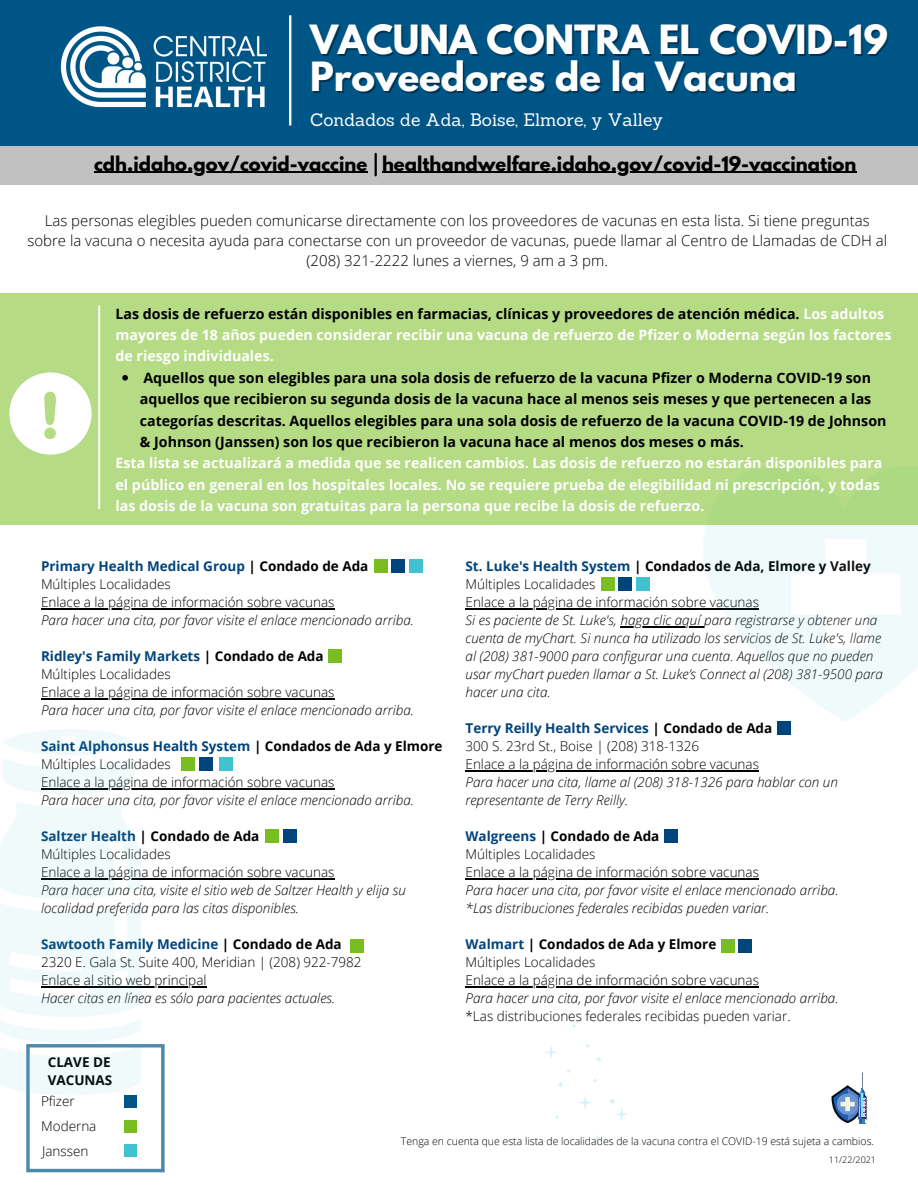
<style>
.page{position:relative;width:918px;height:1188px;background:#fff}
.page>*{position:absolute;margin:0;border:0;box-sizing:border-box;transform-origin:0 0}
.t1{font:700 35.7px "League Spartan";color:#fff}
.t2{font:700 18px "League Spartan";color:#000}
.t3{font:17.55px "Sanchez";color:#fff}
.t4{font:300 15px/20.2px "Open Sans";color:#000;text-align:center}
.t5{font:700 14.25px/21.3px "Open Sans";color:#fff}
.t6{font:700 14.25px/21.3px "Open Sans";color:#000}
.t7{font:italic 300 13.5px/18px "Open Sans";color:#000}
.t8{font:300 13.5px "Open Sans";color:#000}
.t9{font:700 13.5px "Open Sans";color:#00447c}
.t10{font:700 13.5px/18px "Open Sans";color:#000}
.t11{font:300 10.5px "Open Sans";color:#000}
.t12{font:300 9px "Open Sans";color:#000}
.s1{color:#000}
.s2{color:#00447c}
</style>
<div class="page">
<div style="left:0;top:109px;width:918px;height:76px;background:#c1c1c1"></div>
<div style="left:0;top:0;width:918px;height:145px;background:#005587"></div>
<img style="left:60px;top:26px;width:207px;height:82px">
<svg style="left:289px;top:15px;width:2px;height:111px"></svg>
<hr style="left:41px;top:608px;width:294px;height:1px;background:#000">
<hr style="left:41px;top:698px;width:294px;height:1px;background:#000">
<hr style="left:41px;top:788px;width:294px;height:1px;background:#000">
<hr style="left:41px;top:878px;width:294px;height:1px;background:#000">
<hr style="left:41px;top:986px;width:166px;height:1px;background:#000">
<svg style="left:545px;top:1046px;width:12px;height:12px"></svg>
<svg style="left:579px;top:1096px;width:12px;height:13px"></svg>
<svg style="left:609px;top:1098px;width:19px;height:23px"></svg>
<svg style="left:596px;top:1056px;width:6px;height:6px"></svg>
<svg style="left:558px;top:1082px;width:6px;height:6px"></svg>
<svg style="left:595px;top:1135px;width:5px;height:6px"></svg>
<svg style="left:572px;top:1024px;width:4px;height:4px"></svg>
<svg style="left:555px;top:1115px;width:4px;height:4px"></svg>
<hr style="left:94px;top:172px;width:273px;height:1px;background:#000">
<hr style="left:382px;top:172px;width:474px;height:1px;background:#000">
<hr style="left:375px;top:154px;width:2px;height:21px;background:#000">
<hr style="left:466px;top:608px;width:293px;height:1px;background:#000">
<hr style="left:621px;top:626px;width:83px;height:1px;background:#000">
<hr style="left:466px;top:770px;width:293px;height:1px;background:#000">
<hr style="left:466px;top:878px;width:293px;height:1px;background:#000">
<hr style="left:466px;top:986px;width:293px;height:1px;background:#000">
<svg style="left:832px;top:1072px;width:35px;height:52px"></svg>
<div style="left:375px;top:559px;width:13px;height:13px;background:#78be20"></div>
<div style="left:392px;top:559px;width:13px;height:13px;background:#00447c"></div>
<div style="left:409px;top:559px;width:13px;height:13px;background:#42c1d0"></div>
<div style="left:738px;top:939px;width:14px;height:13px;background:#00447c"></div>
<div style="left:721px;top:939px;width:14px;height:13px;background:#78be20"></div>
<div style="left:777px;top:721px;width:13px;height:14px;background:#00447c"></div>
<div style="left:664px;top:829px;width:13px;height:13px;background:#00447c"></div>
<div style="left:328px;top:650px;width:14px;height:13px;background:#78be20"></div>
<div style="left:181px;top:757px;width:14px;height:14px;background:#78be20"></div>
<div style="left:199px;top:757px;width:14px;height:14px;background:#00447c"></div>
<div style="left:220px;top:757px;width:13px;height:14px;background:#42c1d0"></div>
<div style="left:266px;top:829px;width:13px;height:13px;background:#78be20"></div>
<div style="left:350px;top:939px;width:13px;height:13px;background:#78be20"></div>
<div style="left:601px;top:578px;width:13px;height:13px;background:#78be20"></div>
<div style="left:618px;top:578px;width:14px;height:13px;background:#00447c"></div>
<div style="left:636px;top:578px;width:14px;height:13px;background:#42c1d0"></div>
<div style="left:283px;top:829px;width:14px;height:13px;background:#00447c"></div>
<svg style="left:4px;top:729px;width:130px;height:65px"></svg>
<svg style="left:0;top:802px;width:165px;height:370px"></svg>
<svg style="left:703px;top:525px;width:215px;height:197px;fill:#f0fafb"></svg>
<svg style="left:791px;top:539px;width:110px;height:110px"></svg>
<div style="left:0;top:293px;width:918px;height:232px;background:#b5db85"></div>
<svg style="left:98px;top:305px;width:2px;height:204px"></svg>
<svg style="left:9px;top:372px;width:83px;height:83px"></svg>
<svg style="left:122px;top:375px;width:6px;height:6px"></svg>
<p class="t1" style="left:310px;top:22px;width:579px">VACUNA CONTRA EL COVID-19</p>
<p class="t1" style="left:310px;top:59px;width:488px">Proveedores de la Vacuna</p>
<p class="t3" style="left:310px;top:108px;width:354px">Condados de Ada, Boise, Elmore, y Valley</p>
<p class="t2" style="left:94px;top:154px;width:764px">cdh.idaho.gov/covid-vaccine healthandwelfare.idaho.gov/covid-19-vaccination</p>
<p class="t4" style="left:27px;top:210px;width:861px">Las personas elegibles pueden comunicarse directamente con los proveedores de vacunas en esta lista. Si tiene preguntas sobre la vacuna o necesita ayuda para conectarse con un proveedor de vacunas, puede llamar al Centro de Llamadas de CDH al</p>
<p class="t4" style="left:307px;top:250px;width:303px">(208) 321-2222 lunes a viernes, 9 am a 3 pm.</p>
<p class="t5" style="left:116px;top:303px;width:777px"><span class="s1">Las dosis de refuerzo están disponibles en farmacias, clínicas y proveedores de atención médica.</span> Los adultos mayores de 18 años pueden considerar recibir una vacuna de refuerzo de Pfizer o Moderna según los factores de riesgo individuales.</p>
<p class="t6" style="left:140px;top:367px;width:748px">Aquellos que son elegibles para una sola dosis de refuerzo de la vacuna Pfizer o Moderna COVID-19 son aquellos que recibieron su segunda dosis de la vacuna hace al menos seis meses y que pertenecen a las categorías descritas. Aquellos elegibles para una sola dosis de refuerzo de la vacuna COVID-19 de Johnson &amp; Johnson (Janssen) son los que recibieron la vacuna hace al menos dos meses o más.</p>
<p class="t5" style="left:116px;top:452px;width:769px">Esta lista se actualizará a medida que se realicen cambios. Las dosis de refuerzo no estarán disponibles para el público en general en los hospitales locales. No se requiere prueba de elegibilidad ni prescripción, y todas las dosis de la vacuna son gratuitas para la persona que recibe la dosis de refuerzo.</p>
<p class="t9" style="left:41px;top:557px;width:329px">Primary Health Medical Group <span class="s1">| Condado de Ada</span></p>
<p class="t8" style="left:41px;top:575px;width:131px">Múltiples Localidades</p>
<p class="t8" style="left:41px;top:593px;width:295px">Enlace a la página de información sobre vacunas</p>
<p class="t7" style="left:41px;top:611px;width:375px">Para hacer una cita, por favor visite el enlace mencionado arriba.</p>
<p class="t9" style="left:41px;top:647px;width:284px">Ridley's Family Markets <span class="s1">| Condado de Ada</span></p>
<p class="t8" style="left:41px;top:665px;width:131px">Múltiples Localidades</p>
<p class="t8" style="left:41px;top:683px;width:295px">Enlace a la página de información sobre vacunas</p>
<p class="t7" style="left:41px;top:701px;width:375px">Para hacer una cita, por favor visite el enlace mencionado arriba.</p>
<p class="t9" style="left:41px;top:737px;width:403px">Saint Alphonsus Health System <span class="s1">| Condados de Ada y Elmore</span></p>
<p class="t8" style="left:41px;top:755px;width:131px">Múltiples Localidades</p>
<p class="t8" style="left:41px;top:773px;width:295px">Enlace a la página de información sobre vacunas</p>
<p class="t7" style="left:41px;top:791px;width:375px">Para hacer una cita, por favor visite el enlace mencionado arriba.</p>
<p class="t9" style="left:41px;top:827px;width:220px">Saltzer Health <span class="s1">| Condado de Ada</span></p>
<p class="t8" style="left:41px;top:845px;width:131px">Múltiples Localidades</p>
<p class="t8" style="left:41px;top:863px;width:295px">Enlace a la página de información sobre vacunas</p>
<p class="t7" style="left:41px;top:881px;width:366px">Para hacer una cita, visite el sitio web de Saltzer Health y elija su localidad preferida para las citas disponibles.</p>
<p class="t9" style="left:41px;top:935px;width:302px">Sawtooth Family Medicine <span class="s1">| Condado de Ada</span></p>
<p class="t8" style="left:41px;top:953px;width:322px">2320 E. Gala St. Suite 400, Meridian | (208) 922-7982</p>
<p class="t8" style="left:41px;top:971px;width:167px">Enlace al sitio web principal</p>
<p class="t7" style="left:41px;top:989px;width:296px">Hacer citas en línea es sólo para pacientes actuales.</p>
<p class="t10" style="left:466px;top:557px;width:407px"><span class="s2">St. Luke's Health System</span> | Condados de Ada, Elmore y Valley</p>
<p class="t8" style="left:466px;top:575px;width:131px">Múltiples Localidades</p>
<p class="t8" style="left:466px;top:593px;width:295px">Enlace a la página de información sobre vacunas</p>
<p class="t7" style="left:466px;top:611px;width:419px">Si es paciente de St. Luke's, haga clic aquí para registrarse y obtener una cuenta de myChart. Si nunca ha utilizado los servicios de St. Luke's, llame al (208) 381-9000 para configurar una cuenta. Aquellos que no pueden usar myChart pueden llamar a St. Luke’s Connect al (208) 381-9500 para hacer una cita.</p>
<p class="t9" style="left:466px;top:719px;width:308px">Terry Reilly Health Services <span class="s1">| Condado de Ada</span></p>
<p class="t8" style="left:466px;top:737px;width:235px">300 S. 23rd St., Boise | (208) 318-1326</p>
<p class="t8" style="left:466px;top:755px;width:295px">Enlace a la página de información sobre vacunas</p>
<p class="t7" style="left:466px;top:773px;width:374px">Para hacer una cita, llame al (208) 318-1326 para hablar con un representante de Terry Reilly.</p>
<p class="t10" style="left:466px;top:827px;width:195px"><span class="s2">Walgreens</span> | Condado de Ada</p>
<p class="t8" style="left:466px;top:845px;width:131px">Múltiples Localidades</p>
<p class="t8" style="left:466px;top:863px;width:295px">Enlace a la página de información sobre vacunas</p>
<p class="t7" style="left:466px;top:881px;width:375px">Para hacer una cita, por favor visite el enlace mencionado arriba.</p>
<p class="t7" style="left:466px;top:899px;width:305px">*Las distribuciones federales recibidas pueden variar.</p>
<p class="t10" style="left:466px;top:935px;width:252px"><span class="s2">Walmart</span> | Condados de Ada y Elmore</p>
<p class="t8" style="left:466px;top:953px;width:131px">Múltiples Localidades</p>
<p class="t8" style="left:466px;top:971px;width:295px">Enlace a la página de información sobre vacunas</p>
<p class="t7" style="left:466px;top:989px;width:375px">Para hacer una cita, por favor visite el enlace mencionado arriba.</p>
<p class="t8" style="left:466px;top:1007px;width:327px">*Las distribuciones federales recibidas pueden variar.</p>
<p class="t10" style="left:48px;top:1052px;width:66px">CLAVE DE<br>VACUNAS</p>
<p class="t8" style="left:41px;top:1117px;width:57px">Moderna</p>
<p class="t8" style="left:42px;top:1141px;width:48px">Janssen</p>
<p class="t8" style="left:41px;top:1092px;width:35px">Pfizer</p>
<p class="t11" style="left:401px;top:1134px;width:475px">Tenga en cuenta que esta lista de localidades de la vacuna contra el COVID-19 está sujeta a cambios.</p>
<p class="t12" style="left:829px;top:1154px;width:49px">11/22/2021</p>
</div>
